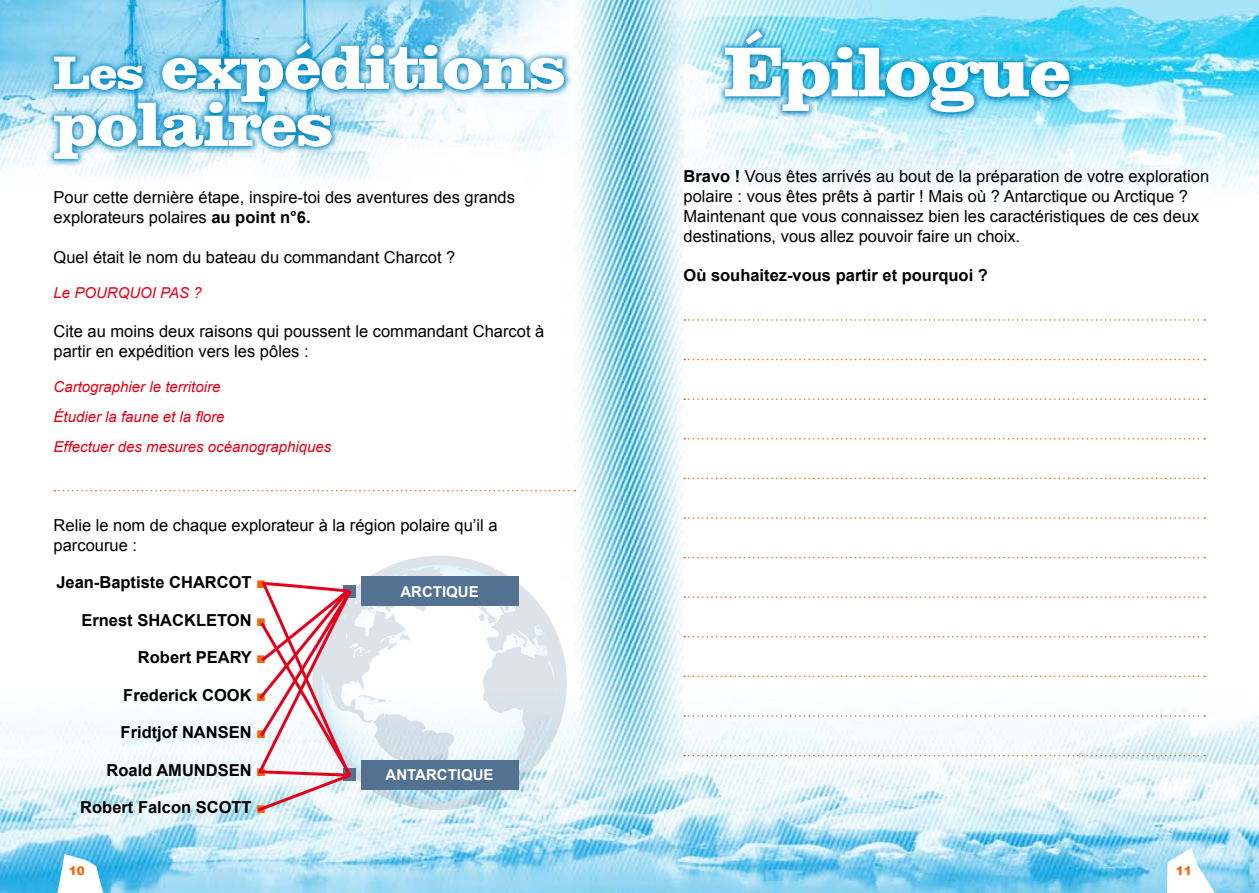
<style>
.page{position:relative;width:1259px;height:893px;background:#fff}
.page>*{position:absolute;margin:0;border:0;box-sizing:border-box;transform-origin:0 0}
.t1{font:67.5px "Clarendon";color:#fff}
.t2{font:60px/57px "Clarendon";color:#fff}
.t3{font:16.5px/19.8px "Arial";color:#000}
.t4{font:700 16.5px "Arial";color:#000}
.t5{font:italic 15px/30px "Arial";color:#e2001a}
.t6{font:700 15px "Arial";color:#fff}
.t7{font:900 12px "Arial";color:#eb690b}
.s1{font-size:45px}
.s2{font-weight:700}
.s3{color:#eb690b}
</style>
<div class="page">
<img style="left:0;top:200px;width:1259px;height:693px">
<img style="left:0;top:0;width:629px;height:200px">
<img style="left:629px;top:0;width:630px;height:265px">
<svg style="left:54px;top:854px;width:56px;height:39px"></svg>
<svg style="left:1164px;top:848px;width:51px;height:45px"></svg>
<svg style="left:684px;top:319px;width:521px;height:2px"></svg>
<svg style="left:684px;top:359px;width:521px;height:1px"></svg>
<svg style="left:684px;top:398px;width:521px;height:2px"></svg>
<svg style="left:684px;top:438px;width:521px;height:1px"></svg>
<svg style="left:684px;top:478px;width:521px;height:1px"></svg>
<svg style="left:684px;top:517px;width:521px;height:2px"></svg>
<svg style="left:684px;top:557px;width:521px;height:1px"></svg>
<svg style="left:684px;top:596px;width:521px;height:2px"></svg>
<svg style="left:684px;top:636px;width:521px;height:1px"></svg>
<svg style="left:684px;top:676px;width:521px;height:1px"></svg>
<svg style="left:684px;top:715px;width:521px;height:2px"></svg>
<svg style="left:684px;top:755px;width:521px;height:1px"></svg>
<svg style="left:717px;top:22px;width:360px;height:98px;background:#4ebde2"></svg>
<svg style="left:54px;top:490px;width:521px;height:1px"></svg>
<svg style="left:46px;top:34px;width:526px;height:132px"></svg>
<svg style="left:383px;top:556px;width:187px;height:254px"></svg>
<svg style="left:383px;top:566px;width:177px;height:233px"></svg>
<div style="left:361px;top:576px;width:157px;height:30px;background:#537190"></div>
<div style="left:361px;top:760px;width:157px;height:29px;background:#537190"></div>
<svg style="left:254px;top:532px;width:129px;height:282px"></svg>
<h2 class="t2" style="left:54px;top:38px;width:513px"><span class="s1">Les</span> expéditions polaires</h2>
<p class="t3" style="left:54px;top:188px;width:463px">Pour cette dernière étape, inspire-toi des aventures des grands explorateurs polaires <span class="s2">au point n°6.</span></p>
<p class="t3" style="left:54px;top:247px;width:403px">Quel était le nom du bateau du commandant Charcot ?</p>
<p class="t5" style="left:54px;top:278px;width:150px">Le POURQUOI PAS ?</p>
<p class="t3" style="left:54px;top:322px;width:492px">Cite au moins deux raisons qui poussent le commandant Charcot à partir en expédition vers les pôles :</p>
<p class="t5" style="left:54px;top:372px;width:279px">Cartographier le territoire<br>Étudier la faune et la flore<br>Effectuer des mesures océanographiques</p>
<p class="t3" style="left:54px;top:515px;width:445px">Relie le nom de chaque explorateur à la région polaire qu’il a parcourue :</p>
<p class="t4" style="left:56px;top:571px;width:211px">Jean-Baptiste CHARCOT <span class="s3">■</span></p>
<p class="t4" style="left:81px;top:609px;width:186px">Ernest SHACKLETON <span class="s3">■</span></p>
<p class="t4" style="left:138px;top:646px;width:130px">Robert PEARY <span class="s3">■</span></p>
<p class="t4" style="left:123px;top:684px;width:144px">Frederick COOK <span class="s3">■</span></p>
<p class="t4" style="left:121px;top:721px;width:147px">Fridtjof NANSEN <span class="s3">■</span></p>
<p class="t4" style="left:106px;top:759px;width:161px">Roald AMUNDSEN <span class="s3">■</span></p>
<p class="t4" style="left:80px;top:796px;width:187px">Robert Falcon SCOTT <span class="s3">■</span></p>
<p class="t6" style="left:400px;top:581px;width:80px">ARCTIQUE</p>
<p class="t6" style="left:385px;top:765px;width:110px">ANTARCTIQUE</p>
<h1 class="t1" style="left:724px;top:30px;width:347px">Épilogue</h1>
<p class="t3" style="left:683px;top:167px;width:527px"><span class="s2">Bravo !</span> Vous êtes arrivés au bout de la préparation de votre exploration polaire : vous êtes prêts à partir ! Mais où ? Antarctique ou Arctique ?<br>Maintenant que vous connaissez bien les caractéristiques de ces deux destinations, vous allez pouvoir faire un choix.</p>
<p class="t4" style="left:683px;top:264px;width:306px">Où souhaitez-vous partir et pourquoi ?</p>
<p class="t7" style="left:69px;top:862px;width:18px">10</p>
<p class="t7" style="left:1175px;top:862px;width:18px">11</p>
</div>
